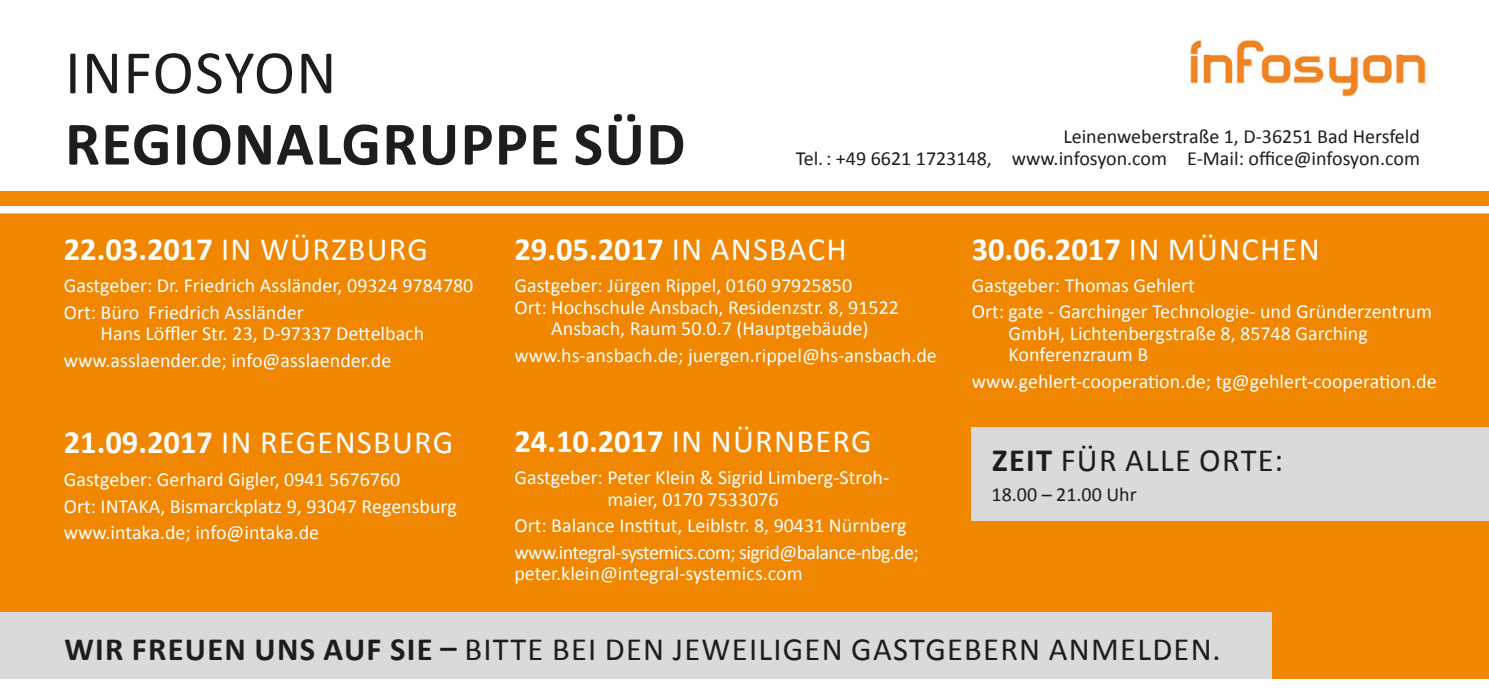
<style>
.page{position:relative;width:1489px;height:695px;background:#fff}
.page>*{position:absolute;margin:0;border:0;box-sizing:border-box;transform-origin:0 0}
.Fließtext_Rückseite{font:700 62.25px/71.2px "Calibri";letter-spacing:.02em;color:#1d1d1b}
.Fließtext_Rückseite-2{font:700 32.5px "Calibri";color:#fff}
.Fließtext_Rückseite-3{font:32.5px "Calibri";letter-spacing:.04em;color:#1d1d1b}
.Fließtext_Rückseite-4{font:32.5px "Calibri";letter-spacing:.04em;color:#fff}
.Fließtext_Rückseite-5{font:20px/21.5px "Calibri";color:#fff}
.Fließtext_Rückseite-6{font:20px/21.5px "Calibri";color:#1d1d1b;text-align:right}
.Fließtext_Rückseite-7{font:20px/21.5px "Calibri";letter-spacing:-.03em;color:#fff}
.s1{font-weight:400}
.s2{font-weight:700}
</style>
<div class="page">
<div style="left:0;top:0;width:1488px;height:679px;background:#f18600"></div>
<div style="left:0;top:0;width:1488px;height:191px;background:#fff"></div>
<div style="left:0;top:612px;width:1271px;height:70px;background:#dadada"></div>
<div style="left:0;top:206px;width:1488px;height:7px;background:#fff"></div>
<div style="left:0;top:679px;width:1488px;height:15px;background:#fff"></div>
<img style="left:1189px;top:39px;width:238px;height:58px">
<div style="left:971px;top:427px;width:517px;height:93px;background:#dadada"></div>
<p class="Fließtext_Rückseite" style="left:65px;top:37px;width:622px"><span class="s1">INFOSYON<br></span>REGIONALGRUPPE SÜD</p>
<p class="Fließtext_Rückseite-6" style="left:795px;top:126px;width:625px">Leinenweberstraße 1, D-36251 Bad Hersfeld<br>Tel. : +49 6621 1723148, www.infosyon.com E-Mail: office@infosyon.com</p>
<p class="Fließtext_Rückseite-2" style="left:64px;top:228px;width:366px">22.03.2017 <span class="s1">IN WÜRZBURG</span></p>
<p class="Fließtext_Rückseite-5" style="left:64px;top:275px;width:411px">Gastgeber: Dr. Friedrich Assländer, 09324 9784780</p>
<p class="Fließtext_Rückseite-5" style="left:101px;top:301px;width:325px;text-indent:-37px">Ort: Büro Friedrich Assländer<br>Hans Löffler Str. 23, D-97337 Dettelbach</p>
<p class="Fließtext_Rückseite-5" style="left:64px;top:349px;width:329px">www.asslaender.de; info@asslaender.de</p>
<p class="Fließtext_Rückseite-4" style="left:64px;top:422px;width:391px"><span class="s2">21.09.2017</span> IN REGENSBURG</p>
<p class="Fließtext_Rückseite-5" style="left:64px;top:469px;width:338px">Gastgeber: Gerhard Gigler, 0941 5676760</p>
<p class="Fließtext_Rückseite-5" style="left:64px;top:495px;width:394px">Ort: INTAKA, Bismarckplatz 9, 93047 Regensburg</p>
<p class="Fließtext_Rückseite-5" style="left:64px;top:522px;width:257px">www.intaka.de; info@intaka.de</p>
<p class="Fließtext_Rückseite-2" style="left:514px;top:228px;width:334px">29.05.2017 <span class="s1">IN ANSBACH</span></p>
<p class="Fließtext_Rückseite-5" style="left:514px;top:275px;width:339px">Gastgeber: Jürgen Rippel, 0160 97925850</p>
<p class="Fließtext_Rückseite-5" style="left:514px;top:296px;width:386px">Ort: Hochschule Ansbach, Residenzstr. 8, 91522</p>
<p class="Fließtext_Rückseite-5" style="left:551px;top:318px;width:319px">Ansbach, Raum 50.0.7 (Hauptgebäude)</p>
<p class="Fließtext_Rückseite-5" style="left:514px;top:344px;width:424px">www.hs-ansbach.de; juergen.rippel@hs-ansbach.de</p>
<p class="Fließtext_Rückseite-2" style="left:514px;top:420px;width:358px">24.10.2017 <span class="s1">IN NÜRNBERG</span></p>
<p class="Fließtext_Rückseite-5" style="left:607px;top:467px;width:283px;text-indent:-93px">Gastgeber: Peter Klein &amp; Sigrid Limberg-Stroh&shy;maier, 0170 7533076</p>
<p class="Fließtext_Rückseite-5" style="left:514px;top:515px;width:393px">Ort: Balance Institut, Leiblstr. 8, 90431 Nürnberg</p>
<p class="Fließtext_Rückseite-7" style="left:514px;top:541px;width:406px">www.integral-systemics.com; sigrid@balance-nbg.de; peter.klein@integral-systemics.com</p>
<p class="Fließtext_Rückseite-2" style="left:971px;top:228px;width:349px">30.06.2017 <span class="s1">IN MÜNCHEN</span></p>
<p class="Fließtext_Rückseite-5" style="left:971px;top:274px;width:224px">Gastgeber: Thomas Gehlert</p>
<p class="Fließtext_Rückseite-5" style="left:1008px;top:301px;width:425px;text-indent:-37px">Ort: gate - Garchinger Technologie- und Gründerzentrum<br>GmbH, Lichtenbergstraße 8, 85748 Garching<br>Konferenzraum B</p>
<p class="Fließtext_Rückseite-5" style="left:971px;top:370px;width:466px">www.gehlert-cooperation.de; tg@gehlert-cooperation.de</p>
<p class="Fließtext_Rückseite-3" style="left:992px;top:439px;width:292px"><span class="s2">ZEIT</span> FÜR ALLE ORTE:</p>
<p class="Fließtext_Rückseite-6" style="left:991px;top:483px;width:147px">18.00 – 21.00 Uhr</p>
<p class="Fließtext_Rückseite-3" style="left:64px;top:628px;width:1157px"><span class="s2">WIR FREUEN UNS AUF SIE –</span> BITTE BEI DEN JEWEILIGEN GASTGEBERN ANMELDEN.</p>
</div>
